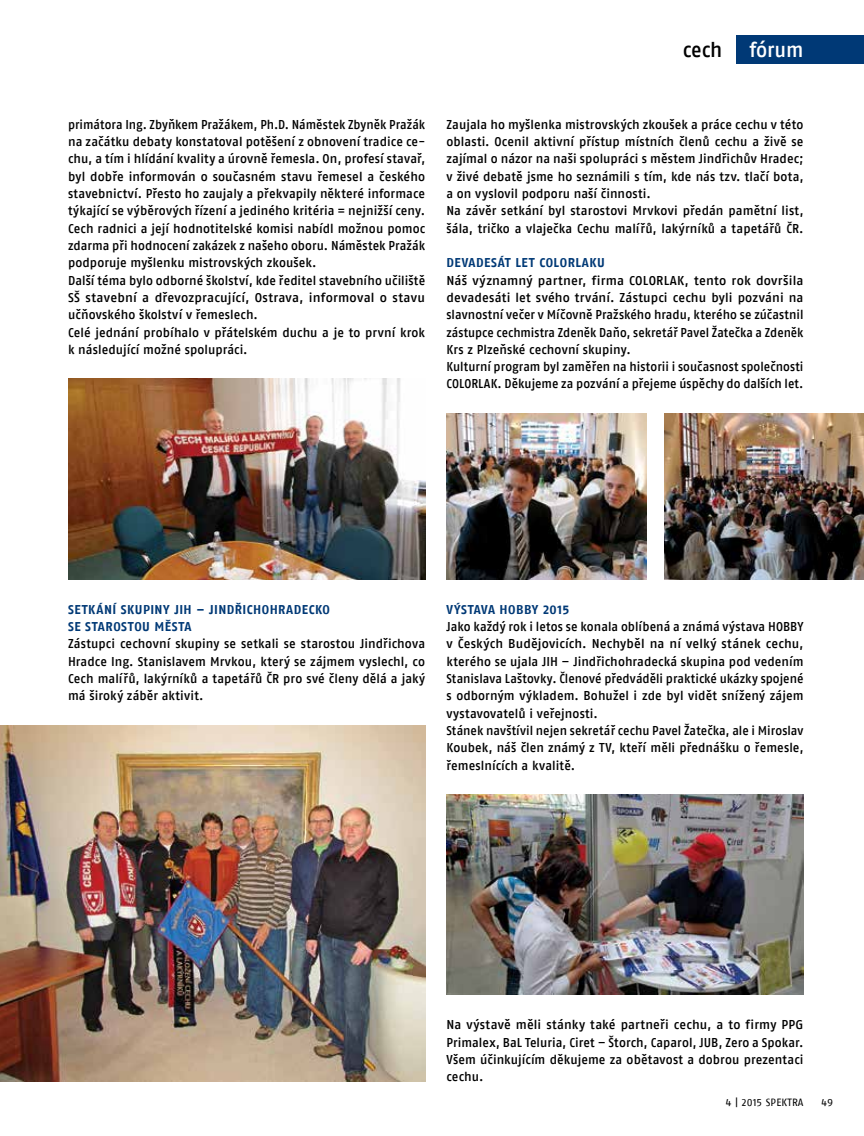
<style>
.page{position:relative;width:864px;height:1136px;background:#fff}
.page>*{position:absolute;margin:0;border:0;box-sizing:border-box;transform-origin:0 0}
.t1{font:21px "Fago No Medium CE Tf";letter-spacing:-.005em;color:#fff;scale:.95 1}
.t2{font:21px "Fago No Medium CE Tf";color:#000;scale:.95 1}
.t3{font:12.75px/17.2px "Fago No Medium CE Lf";letter-spacing:.005em;color:#000}
.t4{font:12.75px/17.2px "Fago No Medium CE Lf";letter-spacing:.005em;color:#000;scale:.94 1}
.t5{font:12.75px/17.2px "Fago No Medium CE Lf";letter-spacing:.005em;color:#000;scale:.96 1}
.t6{font:12.75px/17.2px "Fago No Bold CE Lf";letter-spacing:.035em;color:#003976}
.t7{font:10.5px "Fago No Regular CE Lf";letter-spacing:.02em;color:#000}
</style>
<div class="page">
<div style="left:736px;top:35px;width:127px;height:29px;background:#003976"></div>
<img style="left:68px;top:378px;width:357px;height:201px">
<img style="left:446px;top:413px;width:200px;height:166px">
<img style="left:0;top:725px;width:425px;height:356px">
<img style="left:664px;top:413px;width:199px;height:166px">
<img style="left:446px;top:794px;width:357px;height:200px">
<h1 class="t2" style="left:682px;top:37px;width:43px">cech</h1>
<h1 class="t1" style="left:749px;top:37px;width:58px">fórum</h1>
<p class="t4" style="left:68px;top:115px;width:381px">primátora Ing. Zbyňkem Pražákem, Ph.D. Náměstek Zbyněk Pražák na začátku debaty konstatoval potěšení z obnovení tradice ce&shy;chu, a tím i hlídání kvality a úrovně řemesla. On, profesí stavař, byl dobře informován o současném stavu řemesel a českého stavebnictví. Přesto ho zaujaly a překvapily některé informace týkající se výběrových řízení a jediného kritéria = nejnižší ceny.<br>Cech radnici a její hodnotitelské komisi nabídl možnou pomoc zdarma při hodnocení zakázek z našeho oboru. Náměstek Pražák podporuje myšlenku mistrovských zkoušek.<br>Další téma bylo odborné školství, kde ředitel stavebního učiliště SŠ stavební a dřevozpracující, Ostrava, informoval o stavu učňovského školství v řemeslech.<br>Celé jednání probíhalo v přátelském duchu a je to první krok k následující možné spolupráci.</p>
<p class="t3" style="left:446px;top:115px;width:358px">Zaujala ho myšlenka mistrovských zkoušek a práce cechu v této oblasti. Ocenil aktivní přístup místních členů cechu a živě se zajímal o názor na naši spolupráci s městem Jindřichův Hradec; v živé debatě jsme ho seznámili s tím, kde nás tzv. tlačí bota, a on vyslovil podporu naší činnosti.<br>Na závěr setkání byl starostovi Mrvkovi předán pamětní list, šála, tričko a vlaječka Cechu malířů, lakýrníků a tapetářů ČR.</p>
<p class="t6" style="left:446px;top:254px;width:160px">DEVADESÁT LET COLORLAKU</p>
<p class="t3" style="left:446px;top:271px;width:358px">Náš významný partner, firma COLORLAK, tento rok dovršila devadesáti let svého trvání. Zástupci cechu byli pozváni na slavnostní večer v Míčovně Pražského hradu, kterého se zúčastnil zástupce cechmistra Zdeněk Daňo, sekretář Pavel Žatečka a Zdeněk Krs z Plzeňské cechovní skupiny.<br>Kulturní program byl zaměřen na historii i současnost společnosti COLORLAK. Děkujeme za pozvání a přejeme úspěchy do dalších let.</p>
<p class="t6" style="left:68px;top:600px;width:263px">SETKÁNÍ SKUPINY JIH – JINDŘICHOHRADECKO<br>SE STAROSTOU MĚSTA</p>
<p class="t3" style="left:68px;top:634px;width:358px;text-align:justify">Zástupci cechovní skupiny se setkali se starostou Jindřichova Hradce Ing. Stanislavem Mrvkou, který se zájmem vyslechl, co Cech malířů, lakýrníků a tapetářů ČR pro své členy dělá a jaký má široký záběr aktivit.</p>
<p class="t6" style="left:446px;top:600px;width:124px">VÝSTAVA HOBBY 2015</p>
<p class="t5" style="left:446px;top:617px;width:373px">Jako každý rok i letos se konala oblíbená a známá výstava HOBBY v Českých Budějovicích. Nechyběl na ní velký stánek cechu, kterého se ujala JIH – Jindřichohradecká skupina pod vedením Stanislava Laštovky. Členové předváděli praktické ukázky spojené s odborným výkladem. Bohužel i zde byl vidět snížený zájem vystavovatelů i veřejnosti.<br>Stánek navštívil nejen sekretář cechu Pavel Žatečka, ale i Miroslav Koubek, náš člen známý z TV, kteří měli přednášku o řemesle, řemeslnících a kvalitě.</p>
<p class="t3" style="left:446px;top:1015px;width:358px;text-align:justify">Na výstavě měli stánky také partneři cechu, a to firmy PPG Primalex, BaL Teluria, Ciret – Štorch, Caparol, JUB, Zero a Spokar.<br>Všem účinkujícím děkujeme za obětavost a dobrou prezentaci cechu.</p>
<p class="t7" style="left:725px;top:1096px;width:79px">4 | 2015 SPEKTRA</p>
<p class="t7" style="left:821px;top:1096px;width:13px">49</p>
</div>
